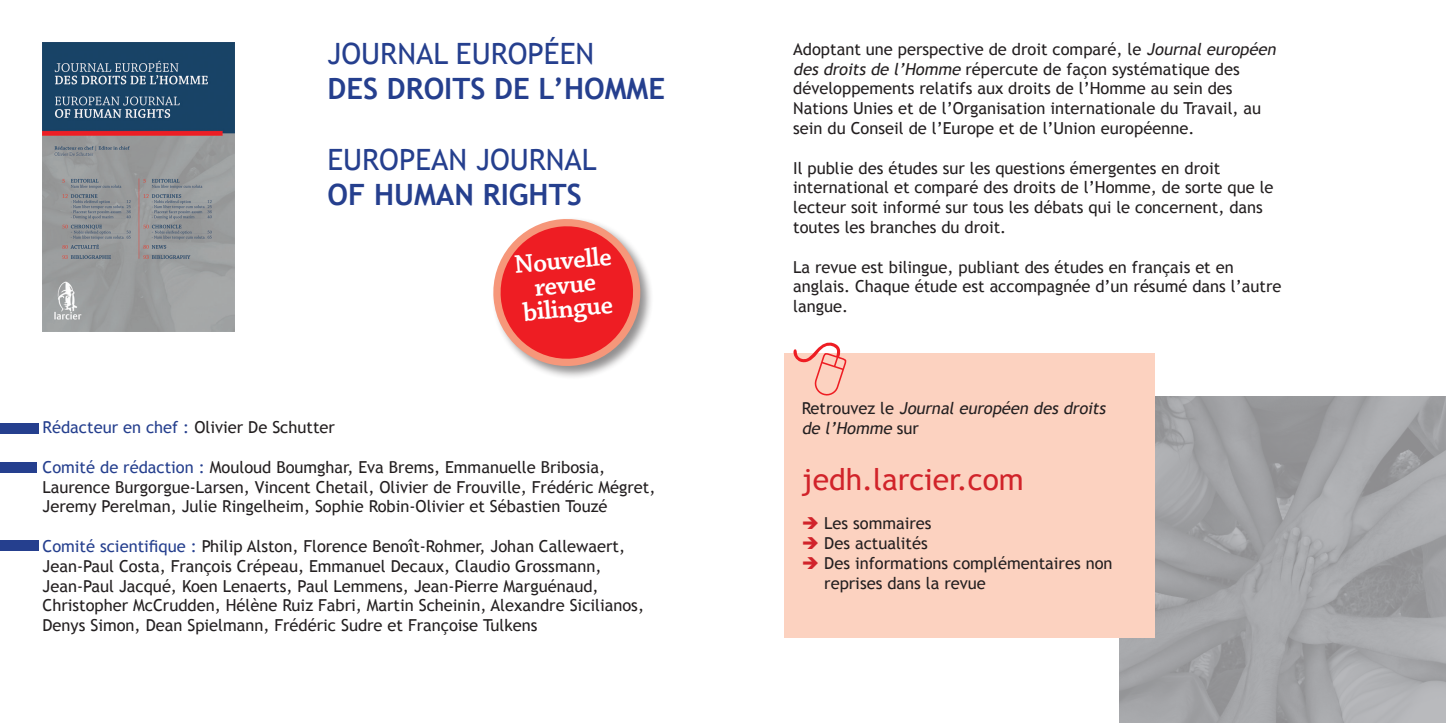
<style>
.page{position:relative;width:1446px;height:723px;background:#fff}
.page>*{position:absolute;margin:0;border:0;box-sizing:border-box;transform-origin:0 0}
.t1{font:30px "Trebuchet MS";color:#d1232a}
.t2{font:700 29.4px "Trebuchet MS";color:#253f8e}
.t3{font:29.4px "Trebuchet MS";color:#253f8e}
.t4{font:600 27px/24px "Chaparral Pro";color:#fff;text-align:center}
.t5{font:16.5px/19.8px "Trebuchet MS";color:#231f20}
.t6{font:italic 16.5px/19.8px "Trebuchet MS";color:#231f20}
.s1{color:#253f8e}
.s2{font-style:italic}
.s3{font-style:normal}
.s4{color:#d1232a}
</style>
<div class="page">
<img style="left:1119px;top:396px;width:327px;height:327px">
<div style="left:784px;top:353px;width:370px;height:285px;background:#fcd2c0"></div>
<img style="left:43px;top:43px;width:191px;height:288px">
<div style="left:0;top:423px;width:38px;height:11px;background:#253f8e"></div>
<div style="left:0;top:462px;width:36px;height:11px;background:#253f8e"></div>
<div style="left:0;top:540px;width:38px;height:11px;background:#253f8e"></div>
<div style="left:491px;top:217px;width:163px;height:163px;background:#231f20;opacity:.5"></div>
<svg style="left:494px;top:220px;width:146px;height:150px"></svg>
<svg style="left:793px;top:342px;width:53px;height:54px"></svg>
<h2 class="t3" style="left:327px;top:36px;width:268px">Journal européen</h2>
<h2 class="t2" style="left:327px;top:71px;width:339px">DES DROITS DE L’HOMME</h2>
<h2 class="t3" style="left:327px;top:142px;width:271px">European Journal</h2>
<h2 class="t2" style="left:327px;top:176px;width:256px">OF HUMAN RIGHTS</h2>
<h3 class="t4" style="left:513px;top:254px;width:99px;rotate:-5deg">Nouvelle revue bilingue</h3>
<p class="t5" style="left:43px;top:418px;width:294px"><span class="s1">Rédacteur en chef :</span> Olivier De Schutter</p>
<p class="t5" style="left:43px;top:457px;width:614px"><span class="s1">Comité de rédaction :</span> Mouloud Boumghar, Eva Brems, Emmanuelle Bribosia,<br>Laurence Burgorgue-Larsen, Vincent Chetail, Olivier de Frouville, Frédéric Mégret,<br>Jeremy Perelman, Julie Ringelheim, Sophie Robin-Olivier et Sébastien Touzé</p>
<p class="t5" style="left:43px;top:536px;width:603px"><span class="s1">Comité scientifique :</span> Philip Alston, Florence Benoît-Rohmer, Johan Callewaert, Jean-Paul Costa, François Crépeau, Emmanuel Decaux, Claudio Grossmann, Jean-Paul Jacqué, Koen Lenaerts, Paul Lemmens, Jean-Pierre Marguénaud, Christopher McCrudden, Hélène Ruiz Fabri, Martin Scheinin, Alexandre Sicilianos, Denys Simon, Dean Spielmann, Frédéric Sudre et Françoise Tulkens</p>
<p class="t5" style="left:793px;top:39px;width:487px">Adoptant une perspective de droit comparé, le <span class="s2">Journal européen des droits de l’Homme</span> répercute de façon systématique des développements relatifs aux droits de l’Homme au sein des Nations Unies et de l’Organisation internationale du Travail, au sein du Conseil de l’Europe et de l’Union européenne.</p>
<p class="t5" style="left:793px;top:158px;width:482px">Il publie des études sur les questions émergentes en droit international et comparé des droits de l’Homme, de sorte que le lecteur soit informé sur tous les débats qui le concernent, dans toutes les branches du droit.</p>
<p class="t5" style="left:793px;top:257px;width:490px">La revue est bilingue, publiant des études en français et en anglais. Chaque étude est accompagnée d’un résumé dans l’autre langue.</p>
<p class="t6" style="left:801px;top:398px;width:309px"><span class="s3">Re t r o u v e z l e</span> Journal européen des droits de l’Homme <span class="s3">s u r</span></p>
<h1 class="t1" style="left:801px;top:461px;width:224px">jedh.larcier.com</h1>
<p class="t5" style="left:801px;top:514px;width:131px"><span class="s4">➔</span> Les sommaires</p>
<p class="t5" style="left:801px;top:533px;width:128px"><span class="s4">➔</span> Des actualités</p>
<p class="t5" style="left:824px;top:553px;width:290px;text-indent:-23px"><span class="s4">➔</span> Des informations complémentaires non reprises dans la revue</p>
</div>
